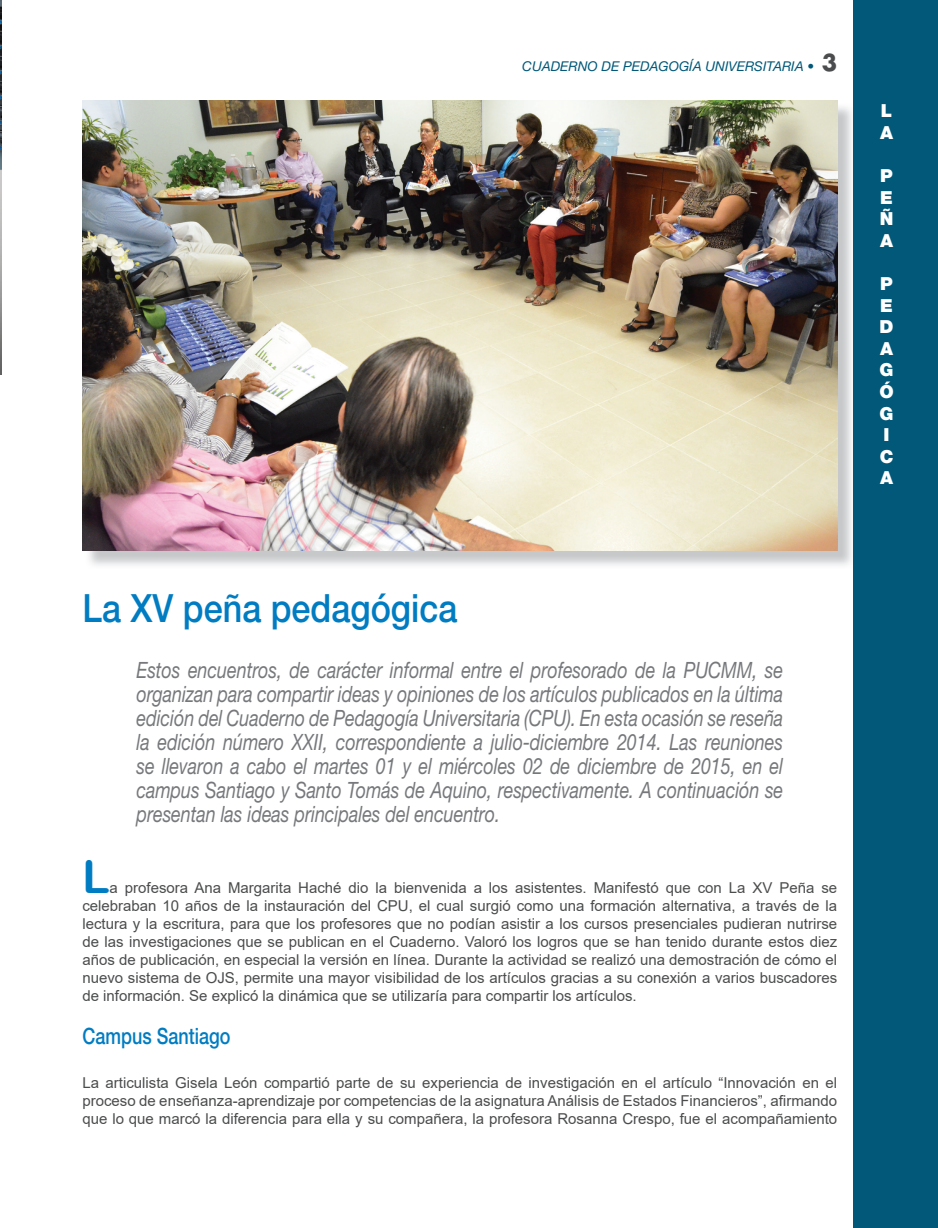
<style>
.page{position:relative;width:938px;height:1228px;background:#fff}
.page>*{position:absolute;margin:0;border:0;box-sizing:border-box;transform-origin:0 0}
.t1{font:45px "Arial Rounded MT Bold";color:#007cc2}
.t2{font:500 39px "Helvetica Neue";color:#007cc2;scale:.88 1}
.t3{font:italic 22.5px/24px "Helvetica Neue";letter-spacing:-.005em;color:#76787b;text-align:justify;scale:.8 1}
.t4{font:500 22.5px "Helvetica Neue";color:#007cc2;scale:.8 1}
.t5{font:900 18px/21.6px "Helvetica Neue";color:#fff}
.t6{font:15px/18px "Arial";color:#4b4c4d;text-align:justify}
.t7{font:italic 13.5px "Helvetica Neue";color:#015878}
.s1{font-weight:500;font-style:normal}
.s2{font-family:"Futura Std";font-weight:700;font-style:normal;font-size:22.5px;color:#4b4c4d}
</style>
<div class="page">
<img style="left:85px;top:103px;width:767px;height:462px">
<img style="left:82px;top:101px;width:755px;height:449px">
<div style="left:853px;top:0;width:85px;height:1228px;background:#015878"></div>
<img style="left:0;top:0;width:1px;height:374px">
<p class="t7" style="left:522px;top:58px;width:316px">CUADERNO DE PEDAGOGÍA UNIVERSITARIA <span class="s1">•</span> <span class="s2">3</span></p>
<p class="t5" style="left:880px;top:100px;width:14px">L<br>A</p>
<p class="t5" style="left:880px;top:165px;width:15px;text-align:justify">P E Ñ A</p>
<p class="t5" style="left:879px;top:273px;width:16px">P<br>E<br>D<br>A<br>G<br>Ó<br>G<br>I<br>C<br>A</p>
<h2 class="t2" style="left:82px;top:585px;width:428px">La XV peña pedagógica</h2>
<p class="t3" style="left:136px;top:658px;width:810px">Estos encuentros, de carácter informal entre el profesorado de la PUCMM, se organizan para compartir ideas y opiniones de los artículos publicados en la última edición del Cuaderno de Pedagogía Universitaria (CPU). En esta ocasión se reseña la edición número XXII, correspondiente a julio-diciembre 2014. Las reuniones se llevaron a cabo el martes 01 y el miércoles 02 de diciembre de 2015, en el campus Santiago y Santo Tomás de Aquino, respectivamente. A continuación se presentan las ideas principales del encuentro.</p>
<h1 class="t1" style="left:82px;top:850px;width:29px">L</h1>
<p class="t6" style="left:82px;top:879px;width:756px;text-indent:27px">a profesora Ana Margarita Haché dio la bienvenida a los asistentes. Manifestó que con La XV Peña se celebraban 10 años de la instauración del CPU, el cual surgió como una formación alternativa, a través de la lectura y la escritura, para que los profesores que no podían asistir a los cursos presenciales pudieran nutrirse de las investigaciones que se publican en el Cuaderno. Valoró los logros que se han tenido durante estos diez años de publicación, en especial la versión en línea. Durante la actividad se realizó una demostración de cómo el nuevo sistema de OJS, permite una mayor visibilidad de los artículos gracias a su conexión a varios buscadores de información. Se explicó la dinámica que se utilizaría para compartir los artículos.</p>
<h3 class="t4" style="left:82px;top:1023px;width:187px">Campus Santiago</h3>
<p class="t6" style="left:82px;top:1074px;width:756px">La articulista Gisela León compartió parte de su experiencia de investigación en el artículo “Innovación en el proceso de enseñanza-aprendizaje por competencias de la asignatura Análisis de Estados Financieros”, afirmando que lo que marcó la diferencia para ella y su compañera, la profesora Rosanna Crespo, fue el acompañamiento</p>
</div>
